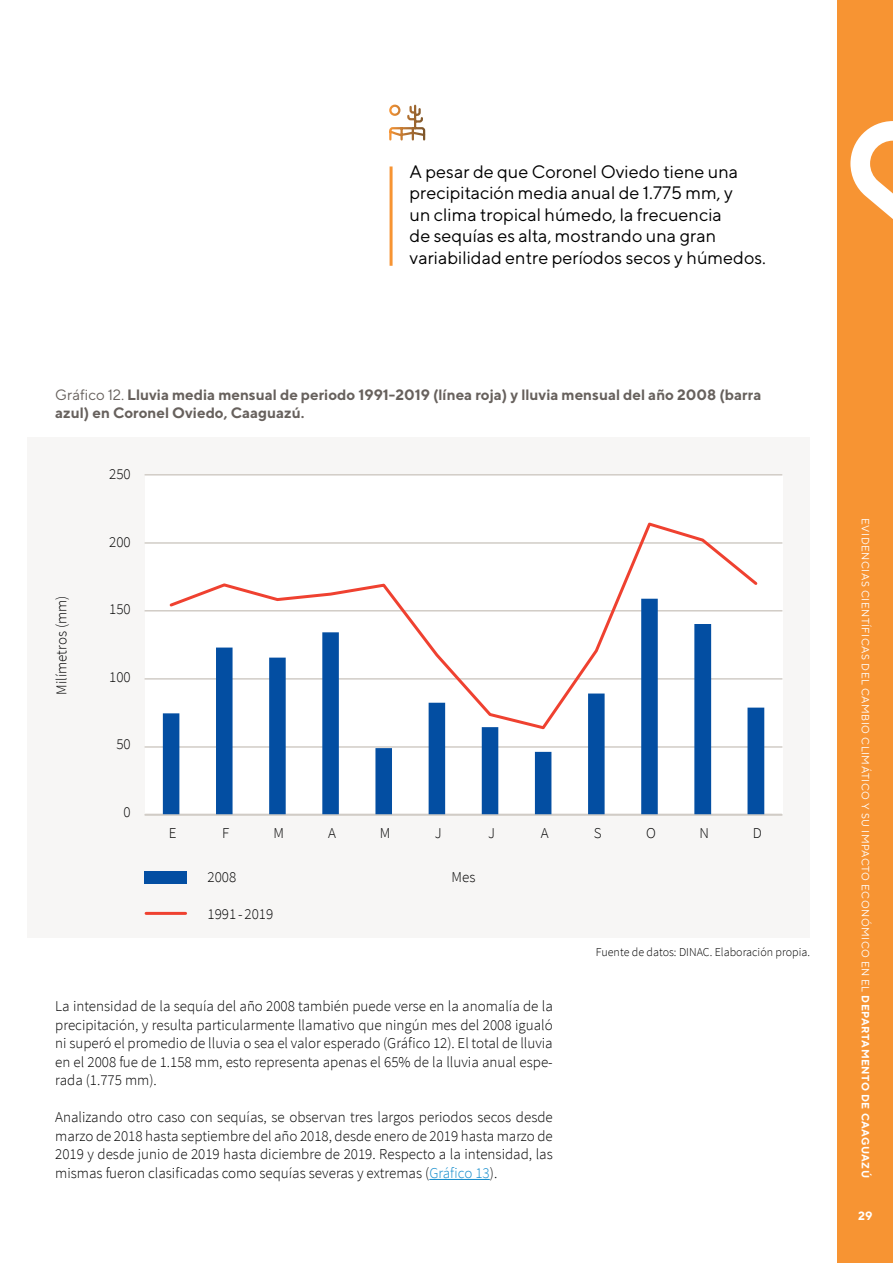
<style>
.page{position:relative;width:893px;height:1263px;background:#fff}
.page>*{position:absolute;margin:0;border:0;box-sizing:border-box;transform-origin:0 0}
.llamadas{font:18px/21.6px "TT Norms";color:#000}
.Texto_corrido{font:300 15px/18.5px "Source Sans Pro";color:#000;text-align:justify}
.Texto_corrido-2{font:700 15px/18.5px "TT Norms";color:#67615d}
.footnotes{font:300 12px "Source Sans Pro";color:#000}
.t1{font:700 12px "TT Norms";color:#fff}
.t2{font:10.5px "TT Norms";letter-spacing:.05em;color:#fff}
.s1{font-weight:400}
.s2{color:#118acb}
.s3{font-weight:700}
</style>
<div class="page">
<hr style="left:429px;top:1179px;width:61px;height:1px;background:#118acb">
<div style="left:28px;top:437px;width:782px;height:500px;background:#f7f6f5"></div>
<div style="left:145px;top:474px;width:637px;height:340px;background:#fff"></div>
<hr style="left:145px;top:474px;width:637px;height:1px;background:#d1ccc6">
<hr style="left:145px;top:542px;width:637px;height:2px;background:#d1ccc6">
<hr style="left:145px;top:610px;width:637px;height:1px;background:#d1ccc6">
<hr style="left:145px;top:678px;width:637px;height:2px;background:#d1ccc6">
<hr style="left:145px;top:746px;width:637px;height:2px;background:#d1ccc6">
<svg style="left:163px;top:611px;width:601px;height:203px"></svg>
<hr style="left:145px;top:814px;width:637px;height:2px;background:#d1ccc6">
<svg style="left:167px;top:522px;width:593px;height:209px"></svg>
<div style="left:145px;top:871px;width:42px;height:13px;background:#034ea2"></div>
<hr style="left:146px;top:912px;width:40px;height:3px;background:#ef4130">
<hr style="left:390px;top:166px;width:3px;height:100px;background:#f79433">
<svg style="left:389px;top:104px;width:37px;height:37px"></svg>
<div style="left:838px;top:0;width:55px;height:1263px;background:#f79433"></div>
<svg style="left:850px;top:121px;width:43px;height:98px"></svg>
<p class="llamadas" style="left:410px;top:160px;width:358px">A pesar de que Coronel Oviedo tiene una precipitación media anual de 1.775 mm, y<br>un clima tropical húmedo, la frecuencia<br>de sequías es alta, mostrando una gran variabilidad entre períodos secos y húmedos.</p>
<p class="Texto_corrido-2" style="left:55px;top:385px;width:708px"><span class="s1">Gráfico 12.</span> Lluvia media mensual de periodo 1991-2019 (línea roja) y lluvia mensual del año 2008 (barra azul) en Coronel Oviedo, Caaguazú.</p>
<p class="Texto_corrido" style="left:109px;top:465px;width:23px">250</p>
<p class="Texto_corrido" style="left:52px;top:695px;width:101px;rotate:-90deg">Milímetros (mm)</p>
<p class="Texto_corrido" style="left:109px;top:533px;width:23px">200</p>
<p class="Texto_corrido" style="left:109px;top:600px;width:23px">150</p>
<p class="Texto_corrido" style="left:109px;top:668px;width:23px">100</p>
<p class="Texto_corrido" style="left:116px;top:735px;width:16px">50</p>
<p class="Texto_corrido" style="left:124px;top:803px;width:9px">0</p>
<p class="Texto_corrido" style="left:169px;top:824px;width:9px">E</p>
<p class="Texto_corrido" style="left:222px;top:824px;width:9px">F</p>
<p class="Texto_corrido" style="left:274px;top:824px;width:12px">M</p>
<p class="Texto_corrido" style="left:328px;top:824px;width:9px">A</p>
<p class="Texto_corrido" style="left:380px;top:824px;width:12px">M</p>
<p class="Texto_corrido" style="left:435px;top:824px;width:8px">J</p>
<p class="Texto_corrido" style="left:488px;top:824px;width:8px">J</p>
<p class="Texto_corrido" style="left:541px;top:824px;width:9px">A</p>
<p class="Texto_corrido" style="left:594px;top:824px;width:9px">S</p>
<p class="Texto_corrido" style="left:646px;top:824px;width:11px">O</p>
<p class="Texto_corrido" style="left:699px;top:824px;width:11px">N</p>
<p class="Texto_corrido" style="left:753px;top:824px;width:11px">D</p>
<p class="Texto_corrido" style="left:452px;top:867px;width:25px">Mes</p>
<p class="Texto_corrido" style="left:207px;top:867px;width:30px">2008</p>
<p class="Texto_corrido" style="left:207px;top:904px;width:67px">1991 - 2019</p>
<p class="footnotes" style="left:596px;top:944px;width:216px">Fuente de datos: DINAC. Elaboración propia.</p>
<p class="Texto_corrido" style="left:55px;top:997px;width:499px">La intensidad de la sequía del año 2008 también puede verse en la anomalía de la precipitación, y resulta particularmente llamativo que ningún mes del 2008 igualó ni superó el promedio de lluvia o sea el valor esperado (Gráfico 12). El total de lluvia en el 2008 fue de 1.158 mm, esto representa apenas el 65% de la lluvia anual espe&shy;rada (1.775 mm).</p>
<p class="Texto_corrido" style="left:55px;top:1108px;width:499px">Analizando otro caso con sequías, se observan tres largos periodos secos desde marzo de 2018 hasta septiembre del año 2018, desde enero de 2019 hasta marzo de 2019 y desde junio de 2019 hasta diciembre de 2019. Respecto a la intensidad, las mismas fueron clasificadas como sequías severas y extremas (<span class="s2">Gráfico 13</span>).</p>
<p class="t2" style="left:872px;top:518px;width:661px;rotate:90deg">EVIDENCIAS CIENTÍFICAS DEL CAMBIO CLIMÁTICO Y SU IMPACTO ECONÓMICO EN EL <span class="s3">DEPARTAMENTO DE CAAGUAZÚ</span></p>
<p class="t1" style="left:858px;top:1209px;width:16px">29</p>
<p class="t1" style="left:854px;top:1209px;width:16px">29</p>
</div>
